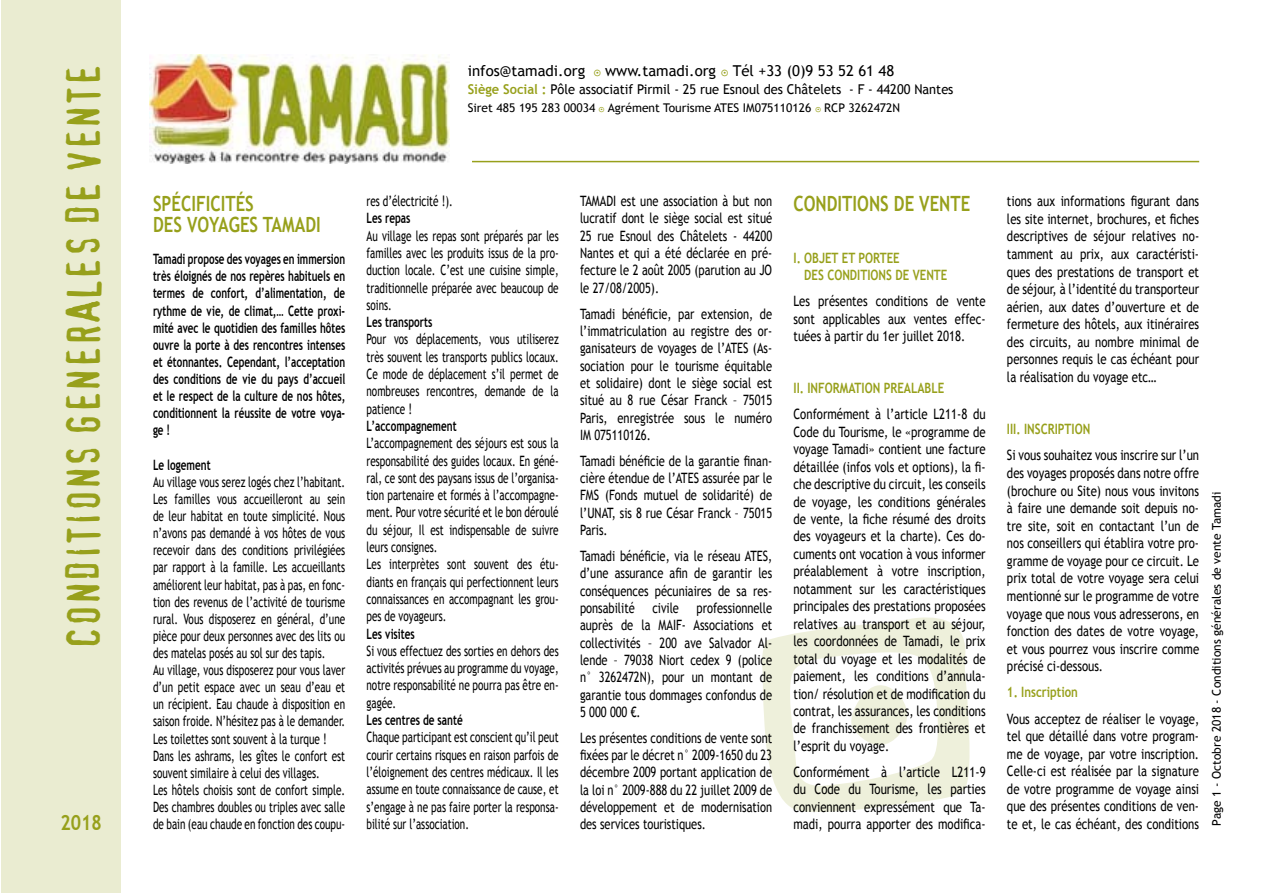
<style>
.page{position:relative;width:1263px;height:893px;background:#fff}
.page>*{position:absolute;margin:0;border:0;box-sizing:border-box;transform-origin:0 0}
.t1{font:45px "Confidential";color:#97a01b}
.t2{font:700 21px/21px "Trebuchet MS";color:#97a01b;scale:.8 1}
.t3{font:700 21px "Trebuchet MS";color:#97a01b;scale:.84 1}
.t4{font:15px "Trebuchet MS";color:#000}
.t5{font:14.25px/17.5px "Trebuchet MS";color:#000;text-align:justify;scale:.8 1}
.t6{font:14.25px/17.2px "Trebuchet MS";color:#000;text-align:justify;scale:.7 1}
.t7{font:14.25px/17.4px "Trebuchet MS";color:#000;text-align:justify;scale:.78 1}
.t8{font:700 14.25px/17.1px "Trebuchet MS";color:#000;text-align:justify;scale:.69 1}
.t9{font:700 14.25px/17.4px "Trebuchet MS";color:#97a01b;scale:.8 1}
.t10{font:700 14.25px "Trebuchet MS";color:#000;scale:.7 1}
.t11{font:13.5px "Trebuchet MS";color:#000;scale:.95 1}
.t12{font:12px "Trebuchet MS";color:#000}
.s1{font-weight:700;color:#97a01b}
</style>
<div class="page">
<div style="left:1px;top:0;width:119px;height:893px;background:#eaecd1"></div>
<svg style="left:762px;top:617px;width:208px;height:195px"></svg>
<img style="left:150px;top:54px;width:300px;height:110px">
<hr style="left:472px;top:161px;width:727px;height:1px;background:#97a01b">
<h1 class="t1" style="left:65px;top:649px;width:587px;rotate:-90deg">CONDITIONS GENERALES DE VENTE</h1>
<h2 class="t3" style="left:61px;top:809px;width:51px">2018</h2>
<p class="t4" style="left:468px;top:62px;width:119px">infos@tamadi.org</p>
<p class="t4" style="left:605px;top:62px;width:291px">www.tamadi.org Tél +33 (0)9 53 52 61 48</p>
<p class="t11" style="left:468px;top:81px;width:513px"><span class="s1">Siège Social :</span> Pôle associatif Pirmil - 25 rue Esnoul des Châtelets - F - 44200 Nantes</p>
<p class="t12" style="left:468px;top:101px;width:434px">Siret 485 195 283 00034 Agrément Tourisme ATES IM075110126 RCP 3262472N</p>
<h2 class="t2" style="left:153px;top:193px;width:211px">Spécificités<br>des voyages Tamadi</h2>
<p class="t8" style="left:153px;top:251px;width:280px">Tamadi propose des voyages en immersion très éloignés de nos repères habituels en termes de confort, d’alimentation, de rythme de vie, de climat,… Cette proxi&shy;mité avec le quotidien des familles hôtes ouvre la porte à des rencontres intenses et étonnantes. Cependant, l’acceptation des conditions de vie du pays d’accueil et le respect de la culture de nos hôtes, conditionnent la réussite de votre voya&shy;ge !</p>
<p class="t10" style="left:153px;top:456px;width:84px">Le logement</p>
<p class="t6" style="left:153px;top:473px;width:276px;text-align:left">Au village vous serez logés chez l’habitant.<br>Les familles vous accueilleront au sein de leur habitat en toute simplicité. Nous n’avons pas demandé à vos hôtes de vous recevoir dans des conditions privilégiées par rapport à la famille. Les accueillants améliorent leur habitat, pas à pas, en fonc&shy;tion des revenus de l’activité de tourisme rural. Vous disposerez en général, d’une pièce pour deux personnes avec des lits ou des matelas posés au sol sur des tapis.<br>Au village, vous disposerez pour vous laver d’un petit espace avec un seau d’eau et un récipient. Eau chaude à disposition en saison froide. N’hésitez pas à le demander.<br>Les toilettes sont souvent à la turque !<br>Dans les ashrams, les gîtes le confort est souvent similaire à celui des villages.<br>Les hôtels choisis sont de confort simple.<br>Des chambres doubles ou triples avec salle de bain (eau chaude en fonction des coupu-</p>
<p class="t6" style="left:366px;top:193px;width:125px">res d’électricité !).</p>
<p class="t10" style="left:366px;top:209px;width:64px">Les repas</p>
<p class="t6" style="left:366px;top:227px;width:276px">Au village les repas sont préparés par les familles avec les produits issus de la pro&shy;duction locale. C’est une cuisine simple, traditionnelle préparée avec beaucoup de soins.</p>
<p class="t10" style="left:366px;top:313px;width:96px">Les transports</p>
<p class="t6" style="left:366px;top:331px;width:276px">Pour vos déplacements, vous utiliserez très souvent les transports publics locaux.<br>Ce mode de déplacement s’il permet de nombreuses rencontres, demande de la patience !</p>
<p class="t10" style="left:366px;top:417px;width:130px">L’accompagnement</p>
<p class="t6" style="left:366px;top:435px;width:276px;text-align:left">L’accompagnement des séjours est sous la responsabilité des guides locaux. En géné&shy;ral, ce sont des paysans issus de l’organisa&shy;tion partenaire et formés à l’accompagne&shy;ment. Pour votre sécurité et le bon déroulé du séjour, Il est indispensable de suivre leurs consignes.<br>Les interprètes sont souvent des étu&shy;diants en français qui perfectionnent leurs connaissances en accompagnant les grou&shy;pes de voyageurs.</p>
<p class="t10" style="left:366px;top:625px;width:71px">Les visites</p>
<p class="t6" style="left:366px;top:642px;width:276px">Si vous effectuez des sorties en dehors des activités prévues au programme du voyage, notre responsabilité ne pourra pas être en&shy;gagée.</p>
<p class="t10" style="left:366px;top:711px;width:139px">Les centres de santé</p>
<p class="t6" style="left:366px;top:729px;width:276px">Chaque participant est conscient qu’il peut courir certains risques en raison parfois de l’éloignement des centres médicaux. Il les assume en toute connaissance de cause, et s’engage à ne pas faire porter la responsa&shy;bilité sur l’association.</p>
<p class="t7" style="left:580px;top:193px;width:248px">TAMADI est une association à but non lucratif dont le siège social est situé 25 rue Esnoul des Châtelets - 44200<br>Nantes et qui a été déclarée en pré&shy;fecture le 2 août 2005 (parution au JO le 27/08/2005).</p>
<p class="t7" style="left:580px;top:305px;width:248px">Tamadi bénéficie, par extension, de l’immatriculation au registre des or&shy;ganisateurs de voyages de l’ATES (As&shy;sociation pour le tourisme équitable et solidaire) dont le siège social est situé au 8 rue César Franck – 75015<br>Paris, enregistrée sous le numéro IM 075110126.</p>
<p class="t7" style="left:580px;top:452px;width:248px">Tamadi bénéficie de la garantie finan&shy;cière étendue de l’ATES assurée par le FMS (Fonds mutuel de solidarité) de l’UNAT, sis 8 rue César Franck – 75015<br>Paris.</p>
<p class="t7" style="left:580px;top:547px;width:248px">Tamadi bénéficie, via le réseau ATES, d’une assurance afin de garantir les conséquences pécuniaires de sa res&shy;ponsabilité civile professionnelle auprès de la MAIF- Associations et collectivités – 200 ave Salvador Al&shy;lende – 79038 Niort cedex 9 (police n° 3262472N), pour un montant de garantie tous dommages confondus de 5 000 000 €.</p>
<p class="t7" style="left:580px;top:729px;width:248px">Les présentes conditions de vente sont fixées par le décret n° 2009-1650 du 23 décembre 2009 portant application de la loi n° 2009-888 du 22 juillet 2009 de développement et de modernisation des services touristiques.</p>
<h2 class="t2" style="left:793px;top:193px;width:53px">CONDITIO</h2>
<h2 class="t2" style="left:869px;top:193px;width:115px">NS DE VENTE</h2>
<p class="t9" style="left:804px;top:249px;width:104px;text-indent:-11px">I. OBJET ET PORTEE<br>DES CONDITIO</p>
<p class="t9" style="left:879px;top:267px;width:79px">NS DE VENTE</p>
<p class="t5" style="left:793px;top:293px;width:242px">Les présentes conditions de vente sont applicables aux ventes effec&shy;tuées à partir du 1er juillet 2018.</p>
<p class="t9" style="left:793px;top:379px;width:68px">II. INFORMATIO</p>
<p class="t9" style="left:873px;top:379px;width:89px">N PREALABLE</p>
<p class="t5" style="left:793px;top:406px;width:242px">Conformément à l’article L211-8 du Code du Tourisme, le «programme de voyage Tamadi» contient une facture détaillée (infos vols et options), la fi&shy;che descriptive du circuit, les conseils de voyage, les conditions générales de vente, la fiche résumé des droits des voyageurs et la charte). Ces do&shy;cuments ont vocation à vous informer préalablement à votre inscription, notamment sur les caractéristiques principales des prestations proposées relatives au transport et au séjour, les coordonnées de Tamadi, le prix total du voyage et les modalités de paiement, les conditions d’annula&shy;tion/ résolution et de modification du contrat, les assurances, les conditions de franchissement des frontières et l’esprit du voyage.</p>
<p class="t5" style="left:793px;top:763px;width:242px">Conformément à l’article L211-9 du Code du Tourisme, les parties conviennent expressément que Ta&shy;madi, pourra apporter des modifica-</p>
<p class="t5" style="left:1007px;top:193px;width:242px">tions aux informations figurant dans les site internet, brochures, et fiches descriptives de séjour relatives no&shy;tamment au prix, aux caractéristi&shy;ques des prestations de transport et de séjour, à l’identité du transporteur aérien, aux dates d’ouverture et de fermeture des hôtels, aux itinéraires des circuits, au nombre minimal de personnes requis le cas échéant pour la réalisation du voyage etc…</p>
<p class="t9" style="left:1007px;top:420px;width:68px">III . INSCRIPTIO</p>
<p class="t9" style="left:1083px;top:420px;width:11px">N</p>
<p class="t5" style="left:1007px;top:447px;width:242px">Si vous souhaitez vous inscrire sur l’un des voyages proposés dans notre offre (brochure ou Site) nous vous invitons à faire une demande soit depuis no&shy;tre site, soit en contactant l’un de nos conseillers qui établira votre pro&shy;gramme de voyage pour ce circuit. Le prix total de votre voyage sera celui mentionné sur le programme de votre voyage que nous vous adresserons, en fonction des dates de votre voyage, et vous pourrez vous inscrire comme précisé ci-dessous.</p>
<p class="t9" style="left:1007px;top:684px;width:90px">1. Inscription</p>
<p class="t5" style="left:1007px;top:710px;width:242px">Vous acceptez de réaliser le voyage, tel que détaillé dans votre program&shy;me de voyage, par votre inscription.<br>Celle-ci est réalisée par la signature de votre programme de voyage ainsi que des présentes conditions de ven&shy;te et, le cas échéant, des conditions</p>
<p class="t12" style="left:1209px;top:826px;width:335px;rotate:-90deg">Page 1 - Octobre 2018 - Conditions générales de vente Tamadi</p>
</div>
